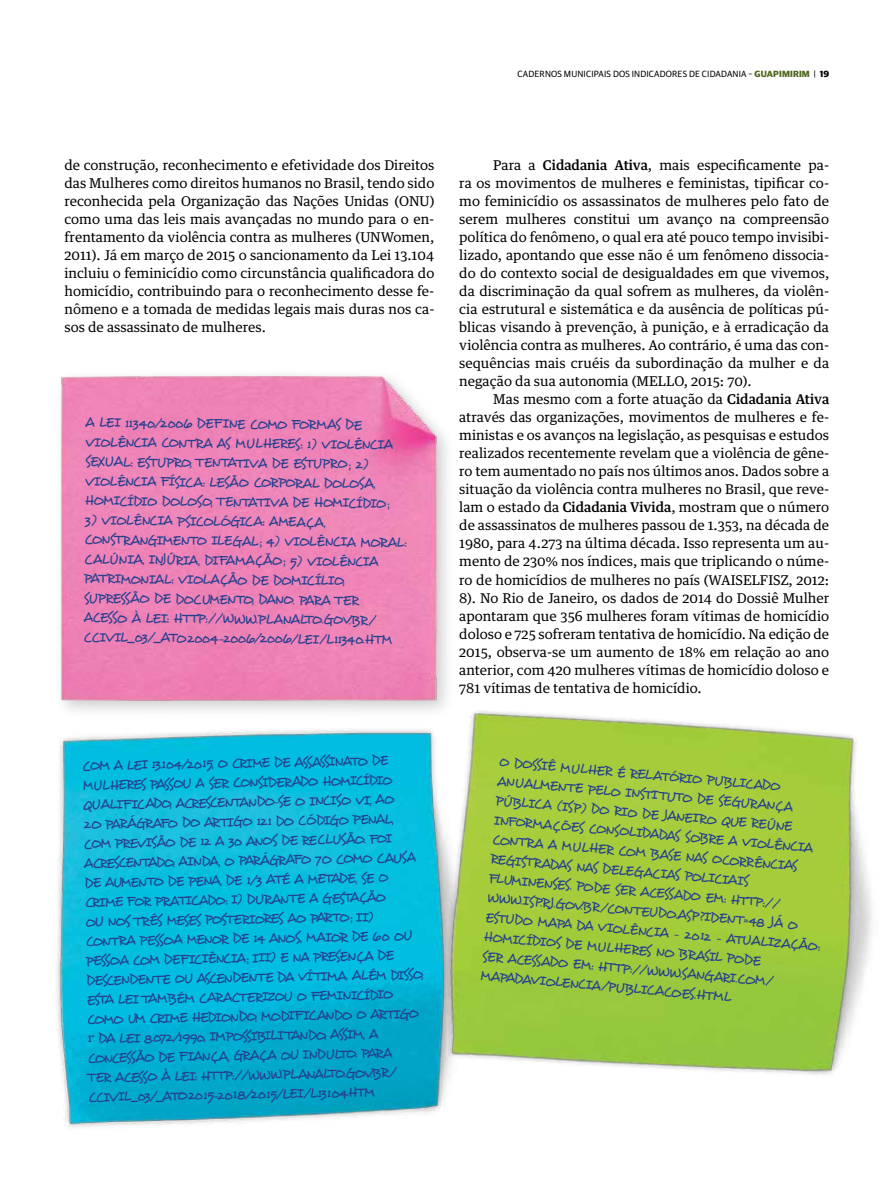
<style>
.page{position:relative;width:893px;height:1191px;background:#fff}
.page>*{position:absolute;margin:0;border:0;box-sizing:border-box;transform-origin:0 0}
.t1{font:13.5px/18px "Guardian Text Egyp";color:#000;text-align:justify}
.t2{font:13.5px/19.5px "Desyrel";letter-spacing:-.03em;color:#25408f}
.t3{font:9px "Guardian Sans";letter-spacing:.02em;color:#000}
.t4{font:700 9px "Guardian Sans";color:#000}
.s1{font-weight:700;color:#4f681e}
.s2{font-weight:400}
.s3{font-weight:500}
</style>
<div class="page">
<img style="left:57px;top:729px;width:387px;height:398px">
<div style="left:54px;top:367px;width:402px;height:353px;background:#000;opacity:.2"></div>
<img style="left:60px;top:367px;width:379px;height:333px">
<img style="left:420px;top:684px;width:452px;height:414px">
<p class="t3" style="left:518px;top:67px;width:262px">CADERNOS MUNICIPAIS DOS I NDICADORES DE CIDADANIA – <span class="s1">GUAPIMIRIM</span></p>
<p class="t4" style="left:813px;top:67px;width:17px"><span class="s2">|</span> 19</p>
<p class="t1" style="left:64px;top:155px;width:371px">de construção, reconhecimento e efetividade dos Direitos das Mulheres como direitos humanos no Brasil, tendo sido reconhecida pela Organização das Nações Unidas (ONU) como uma das leis mais avançadas no mundo para o en&shy;frentamento da violência contra as mulheres (UNWomen, 2011). Já em março de 2015 o sancionamento da Lei 13.104 incluiu o feminicídio como circunstância qualificadora do homicídio, contribuindo para o reconhecimento desse fe&shy;nômeno e a tomada de medidas legais mais duras nos ca&shy;sos de assassinato de mulheres.</p>
<p class="t2" style="left:84px;top:414px;width:310px">A LEI 11.340/2006 DEFINE COMO FORMAS DE VIOLÊNCIA CONTRA AS MULHERES: 1) VIOLÊNCIA SEXUAL: ESTUPRO, TENTATIVA DE ESTUPRO; 2)<br>VIOLÊNCIA FÍSICA: LESÃO CORPORAL DOLOSA, HOMICÍDIO DOLOSO, TENTATIVA DE HOMICÍDIO;</p>
<p class="t2" style="left:83px;top:511px;width:324px">3) VIOLÊNCIA PSICOLÓGICA: AMEAÇA, CONSTRANGIMENTO ILEGAL; 4) VIOLÊNCIA MORAL:<br>CALÚNIA, INJÚRIA, DIFAMAÇÃO; 5) VIOLÊNCIA PATRIMONIAL: VIOLAÇÃO DE DOMICÍLIO, SUPRESSÃO DE DOCUMENTO, DANO. PARA TER ACESSO À LEI: HTTP://WWW.PLANALTO.GOV.BR/ CCIVIL_03/_ATO2004-2006/2006/LEI/L11340.HTM</p>
<p class="t2" style="left:82px;top:756px;width:338px;rotate:-1deg">COM A LEI 13.104/2015, O CR IME DE ASSASSINATO DE MULHERES PASSOU A SER CONSIDERADO HOMIC ÍDIO QUALIF IC ADO, ACR ESCENTANDO-SE O INC ISO VI , AO<br>2O PARÁGRAFO DO AR TIGO 121 DO CÓDIGO PENAL, COM PREVISÃO DE 12 A 30 ANOS DE REC LUSÃO. FOI<br>ACR ESCENTADO, AINDA, O PARÁGRAFO 7O COMO C AUSA DE AUMENTO DE PENA, DE 1/3 ATÉ A METADE, SE O<br>CR IME FOR PRATICADO: I) DURANTE A GESTAÇÃO<br>OU NOS TRÊS MESES POSTERIORES AO PAR TO; II )<br>CONTRA PESSOA MENOR DE 14 ANOS, MAIOR DE 60 OU PESSOA COM DEF ICIÊNCIA; III ) E NA PRESENÇA DE DESCENDENTE OU ASCENDENTE DA VÍ TIMA. ALÉM DISSO, ESTA LEI TAMBÉM C ARACTERIZOU O FEMINICÍDIO COMO UM CR IME HEDIONDO, MODIF IC ANDO O AR TIGO 1° DA LEI 8.072/1990, IMPOSSIBILI TANDO, ASSIM, A CONCESSÃO DE F IANÇA, GRAÇA OU INDULTO. PARA<br>TER ACESSO À LEI: HTTP://WWW.PLANALTO.GOV.BR/<br>CC IVIL_03/_ATO2015-2018/2015/LEI/L13104.HTM</p>
<p class="t1" style="left:459px;top:155px;width:371px;text-indent:34px">Para a <span class="s3">Cidadania Ativa</span>, mais especificamente pa&shy;ra os movimentos de mulheres e feministas, tipificar co&shy;mo feminicídio os assassinatos de mulheres pelo fato de serem mulheres constitui um avanço na compreensão política do fenômeno, o qual era até pouco tempo invisibi&shy;lizado, apontando que esse não é um fenômeno dissocia&shy;do do contexto social de desigualdades em que vivemos, da discriminação da qual sofrem as mulheres, da violên&shy;cia estrutural e sistemática e da ausência de políticas pú&shy;blicas visando à prevenção, à punição, e à erradicação da violência contra as mulheres. Ao contrário, é uma das con&shy;sequências mais cruéis da subordinação da mulher e da negação da sua autonomia (MELLO, 2015: 70).</p>
<p class="t1" style="left:459px;top:389px;width:371px;text-indent:34px">Mas mesmo com a forte atuação da <span class="s3">Cidadania Ativa </span>através das organizações, movimentos de mulheres e fe&shy;ministas e os avanços na legislação, as pesquisas e estudos realizados recentemente revelam que a violência de gêne&shy;ro tem aumentado no país nos últimos anos. Dados sobre a situação da violência contra mulheres no Brasil, que reve&shy;lam o estado da <span class="s3">Cidadania Vivida</span>, mostram que o número de assassinatos de mulheres passou de 1.353, na década de 1980, para 4.273 na última década. Isso representa um au&shy;mento de 230% nos índices, mais que triplicando o núme&shy;ro de homicídios de mulheres no país (WAISELFISZ, 2012:<br>8). No Rio de Janeiro, os dados de 2014 do Dossiê Mulher apontaram que 356 mulheres foram vítimas de homicídio doloso e 725 sofreram tentativa de homicídio. Na edição de 2015, observa-se um aumento de 18% em relação ao ano anterior, com 420 mulheres vítimas de homicídio doloso e 781 vítimas de tentativa de homicídio.</p>
<p class="t2" style="left:500px;top:752px;width:298px;rotate:5deg">O DOSSIÊ MULHER É RELATÓRIO PUBLIC ADO<br>ANUALMENTE PELO INSTI TUTO DE SEGURANÇA<br>PÚBLICA (ISP</p>
<p class="t2" style="left:496px;top:790px;width:337px;text-indent:86px;rotate:5deg">) DO RIO DE JANEIRO QUE REÚNE INFORMAÇÕES CONSOLIDADAS SOBRE A VIOLÊNC IA CONTRA A MULHER COM BASE NAS OCORR ÊNCIAS REGISTRADAS NAS DELEGAC IAS POLIC IAIS FLUMINENSES. PODE SER ACESSADO EM: HTTP:// WWW.ISP.RJ .GOV.BR/CONTEUDO.ASP?IDENT=48 JÁ O ESTUDO MAPA DA VIOLÊNCIA – 2012 – ATUALIZAÇÃO:<br>HOMIC ÍDIOS DE MULHERES NO BR ASIL PODE<br>SER ACESSADO EM: HTTP://WWW.SANGARI.COM/ MAPADAVIOLENCIA/PUBLIC ACOES.HTML</p>
</div>
